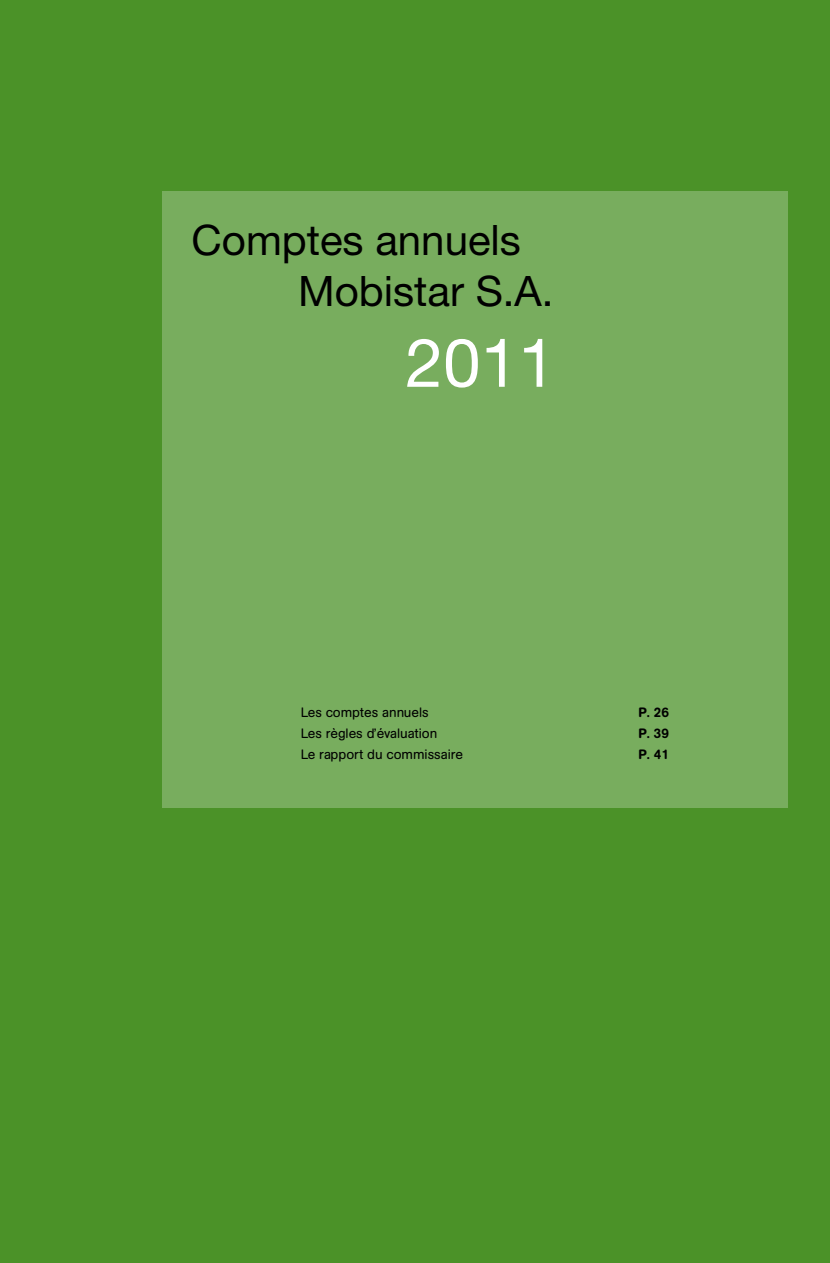
<style>
.page{position:relative;width:830px;height:1263px;background:#fff}
.page>*{position:absolute;margin:0;border:0;box-sizing:border-box;transform-origin:0 0}
.t1{font:67.5px "Helvetica Neue LT Std";color:#fff}
.t2{font:42px/50.4px "Helvetica Neue LT Std";color:#000}
.t3{font:13.5px "Mobistar";color:#000}
.t4{font:500 13.5px "Mobistar";color:#000}
</style>
<div class="page">
<div style="left:0;top:0;width:829px;height:1263px;background:#4b9228"></div>
<div style="left:162px;top:191px;width:625px;height:617px;background:#78ad5e"></div>
<h2 class="t2" style="left:298px;top:215px;width:257px;text-indent:-107px">Comptes annuels<br>Mobistar S.A.</h2>
<h1 class="t1" style="left:405px;top:322px;width:152px">2011</h1>
<p class="t3" style="left:300px;top:705px;width:129px">Les comptes annuels</p>
<p class="t4" style="left:638px;top:705px;width:32px">P. 26</p>
<p class="t3" style="left:300px;top:726px;width:138px">Les règles d’évaluation</p>
<p class="t4" style="left:638px;top:726px;width:32px">P. 39</p>
<p class="t3" style="left:300px;top:747px;width:164px">Le rapport du commissaire</p>
<p class="t4" style="left:638px;top:747px;width:32px">P. 41</p>
</div>
